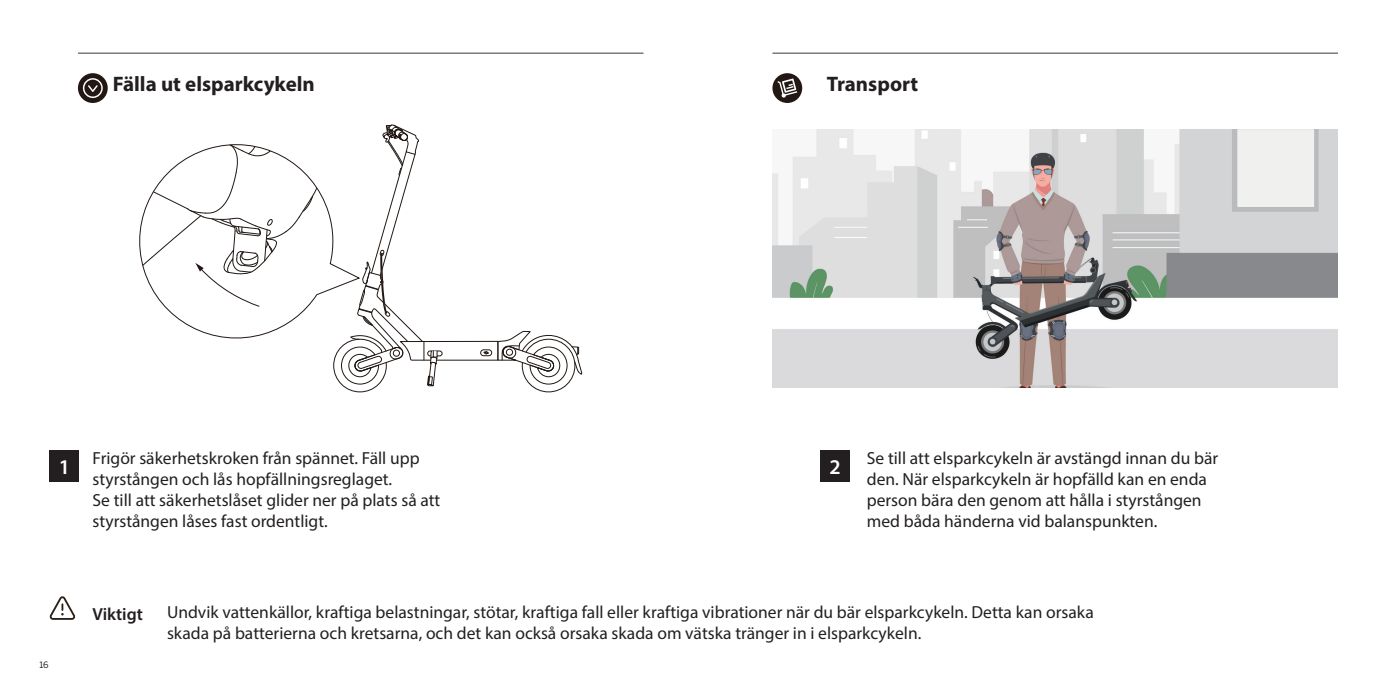
<style>
.page{position:relative;width:1389px;height:695px;background:#fff}
.page>*{position:absolute;margin:0;border:0;box-sizing:border-box;transform-origin:0 0}
.t1{font:700 21px "Myriad Pro";color:#231f20}
.t2{font:600 21px "Myriad Pro";color:#fff}
.t3{font:17.5px/21px "Myriad Pro";color:#231f20}
.t4{font:600 17.5px "Myriad Pro";color:#231f20}
.t5{font:8.75px "Benton Sans";color:#231f20}
</style>
<div class="page">
<div style="left:78px;top:73px;width:30px;height:30px;background:#221713;border-radius:50%"></div>
<svg style="left:83px;top:78px;width:20px;height:20px"></svg>
<div style="left:772px;top:73px;width:30px;height:30px;background:#221713;border-radius:50%"></div>
<hr style="left:772px;top:53px;width:566px;height:1px;background:#3b3936">
<hr style="left:78px;top:53px;width:565px;height:1px;background:#3b3936">
<svg style="left:139px;top:124px;width:443px;height:268px"></svg>
<svg style="left:777px;top:78px;width:20px;height:20px"></svg>
<img style="left:772px;top:129px;width:566px;height:258px">
<svg style="left:50px;top:596px;width:25px;height:23px"></svg>
<div style="left:50px;top:450px;width:29px;height:31px;background:#231f20"></div>
<div style="left:820px;top:450px;width:30px;height:31px;background:#231f20"></div>
<p class="t1" style="left:113px;top:71px;width:204px">Fälla ut elsparkcykeln</p>
<p class="t1" style="left:827px;top:71px;width:93px">Transport</p>
<p class="t3" style="left:93px;top:447px;width:329px">Frigör säkerhetskroken från spännet. Fäll upp styrstången och lås hopfällningsreglaget.</p>
<p class="t3" style="left:93px;top:489px;width:349px">Se till att säkerhetslåset glider ner på plats så att styrstången låses fast ordentligt.</p>
<p class="t2" style="left:59px;top:453px;width:13px">1</p>
<p class="t2" style="left:829px;top:453px;width:13px">2</p>
<p class="t3" style="left:867px;top:447px;width:353px">Se till att elsparkcykeln är avstängd innan du bär den. När elsparkcykeln är hopfälld kan en enda person bära den genom att hålla i styrstången med båda händerna vid balanspunkten.</p>
<p class="t5" style="left:40px;top:660px;width:11px">16</p>
<p class="t4" style="left:93px;top:603px;width:52px">Viktigt</p>
<p class="t3" style="left:167px;top:601px;width:928px">Undvik vattenkällor, kraftiga belastningar, stötar, kraftiga fall eller kraftiga vibrationer när du bär elsparkcykeln. Detta kan orsaka skada på batterierna och kretsarna, och det kan också orsaka skada om vätska tränger in i elsparkcykeln.</p>
</div>
